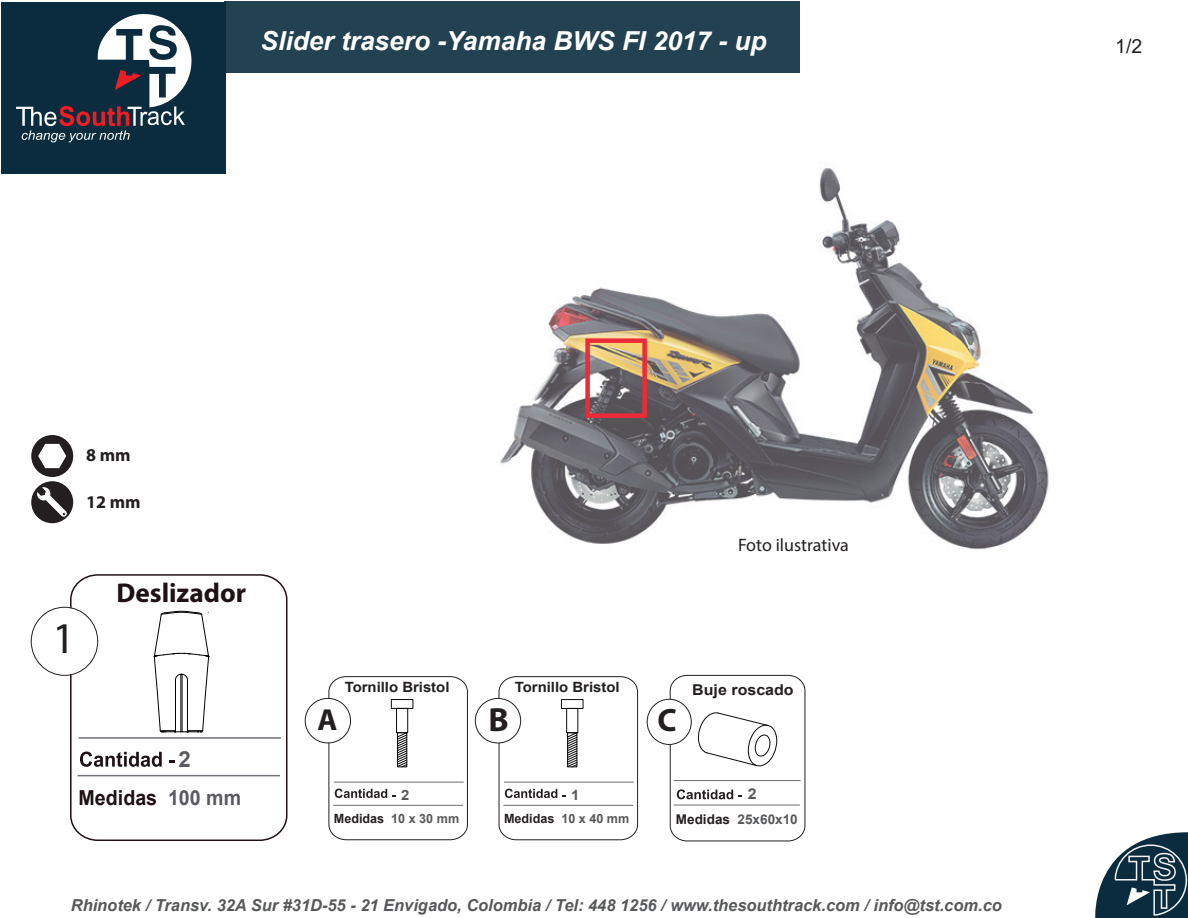
<style>
.page{position:relative;width:1188px;height:918px;background:#fff}
.page>*{position:absolute;margin:0;border:0;box-sizing:border-box;transform-origin:0 0}
.t1{font:44.1px "Myriad Pro";color:#231f20}
.t2{font:700 33.6px "Myriad Pro";color:#231f20}
.t3{font:700 32.4px "Myriad Pro";color:#231f20}
.t4{font:700 30.45px "Myriad Pro";color:#231f20}
.t5{font:700 27.3px "Myriad Pro";color:#1f1114}
.t6{font:italic 700 26.1px "Arial";color:#fff}
.t7{font:700 22.2px "Arial";color:#5a5b61}
.t8{font:700 20.7px "Arial";color:#1f1114;scale:.95 1}
.t9{font:19.5px "Arial";color:#231f20}
.t10{font:18px "Myriad Pro";color:#231f20}
.t11{font:700 18px "Myriad Pro";color:#231f20}
.t12{font:italic 700 16.5px "Arial";color:#57585a}
.t13{font:700 14.85px "Arial";color:#231f20;scale:1.07 1}
.t14{font:700 14.85px "Arial";color:#57585a;scale:1.07 1}
.t15{font:700 14.1px "Arial";color:#231f20;scale:1.05 1}
.t16{font:700 14.1px "Arial";color:#57585a;scale:1.05 1}
.t17{font:700 13.35px "Arial";color:#57585a}
.t18{font:700 12.75px "Arial";color:#231f20}
.s1{color:#5a5b61}
.s2{color:#57585a}
.s3{color:#231f20}
</style>
<div class="page">
<div style="left:225px;top:2px;width:575px;height:71px;background:#224151"></div>
<div style="left:2px;top:2px;width:224px;height:171px;background:#0a2c3e"></div>
<svg style="left:16px;top:14px;width:176px;height:128px"></svg>
<svg style="left:1095px;top:832px;width:93px;height:86px"></svg>
<div style="left:305px;top:698px;width:46px;height:45px;border:1px solid #231f20;border-radius:50%"></div>
<svg style="left:328px;top:676px;width:140px;height:165px"></svg>
<div style="left:391px;top:699px;width:22px;height:10px;border:1px solid #0c090d"></div>
<div style="left:396px;top:708px;width:12px;height:25px;border:1px solid #0c090d"></div>
<div style="left:670px;top:675px;width:135px;height:166px;border:1px solid #231f20;border-radius:16px"></div>
<div style="left:647px;top:699px;width:44px;height:45px;background:#fff;border-radius:50%"></div>
<div style="left:647px;top:699px;width:45px;height:46px;border:1px solid #231f20;border-radius:50%"></div>
<hr style="left:673px;top:805px;width:127px;height:1px;background:#6c6d70">
<hr style="left:674px;top:780px;width:127px;height:1px;background:#6c6d70">
<svg style="left:677px;top:789px;width:56px;height:10px"></svg>
<img style="left:500px;top:167px;width:549px;height:383px">
<div style="left:585px;top:338px;width:62px;height:80px;border:4px solid #ed2a38"></div>
<div style="left:70px;top:574px;width:217px;height:267px;border:2px solid #1f1114;border-radius:26px"></div>
<hr style="left:78px;top:775px;width:202px;height:1px;background:#6f7177">
<hr style="left:79px;top:737px;width:202px;height:2px;background:#6f7177">
<svg style="left:80px;top:752px;width:82px;height:15px"></svg>
<svg style="left:170px;top:760px;width:5px;height:3px"></svg>
<div style="left:31px;top:607px;width:67px;height:68px;background:#fff;border-radius:50%"></div>
<div style="left:31px;top:607px;width:67px;height:69px;border:1px solid #231f20;border-radius:50%"></div>
<svg style="left:154px;top:611px;width:55px;height:122px"></svg>
<div style="left:475px;top:698px;width:46px;height:45px;border:1px solid #231f20;border-radius:50%"></div>
<svg style="left:498px;top:676px;width:140px;height:165px"></svg>
<div style="left:561px;top:699px;width:22px;height:10px;border:1px solid #0c090d"></div>
<div style="left:566px;top:708px;width:12px;height:25px;border:1px solid #0c090d"></div>
<svg style="left:697px;top:712px;width:81px;height:55px"></svg>
<svg style="left:31px;top:435px;width:42px;height:88px"></svg>
<h3 class="t6" style="left:261px;top:24px;width:508px">Slider trasero -Yamaha BWS FI 2017 - up</h3>
<p class="t9" style="left:1115px;top:32px;width:29px">1/2</p>
<p class="t11" style="left:86px;top:443px;width:46px">8 mm</p>
<p class="t11" style="left:86px;top:490px;width:56px">12 mm</p>
<h1 class="t1" style="left:53px;top:611px;width:24px">1</h1>
<h3 class="t5" style="left:117px;top:575px;width:131px">Deslizador</h3>
<h3 class="t7" style="left:178px;top:744px;width:14px">2</h3>
<p class="t8" style="left:79px;top:783px;width:173px">Medidas <span class="s1">100 mm</span></p>
<p class="t10" style="left:738px;top:534px;width:112px">Foto ilustrativa</p>
<p class="t15" style="left:345px;top:677px;width:101px">Tornillo Bristol</p>
<p class="t15" style="left:515px;top:677px;width:101px">Tornillo Bristol</p>
<p class="t13" style="left:692px;top:680px;width:96px">Buje roscado</p>
<h3 class="t4" style="left:318px;top:700px;width:22px">A</h3>
<h2 class="t2" style="left:488px;top:698px;width:22px">B</h2>
<h3 class="t3" style="left:657px;top:699px;width:21px">C</h3>
<p class="t16" style="left:401px;top:785px;width:9px">2</p>
<p class="t16" style="left:571px;top:785px;width:9px">1</p>
<p class="t14" style="left:748px;top:784px;width:10px">2</p>
<p class="t18" style="left:334px;top:810px;width:127px">Medidas <span class="s2">10 x 30 mm</span></p>
<p class="t18" style="left:504px;top:810px;width:127px">Medidas <span class="s2">10 x 40 mm</span></p>
<p class="t17" style="left:676px;top:810px;width:123px"><span class="s3">Medidas</span> 25x60x10</p>
<p class="t12" style="left:71px;top:894px;width:933px">Rhinotek / Transv. 32A Sur #31D-55 - 21 Envigado, Colombia / Tel: 448 1256 / www.thesouthtrack.com / info@tst.com.co</p>
</div>
